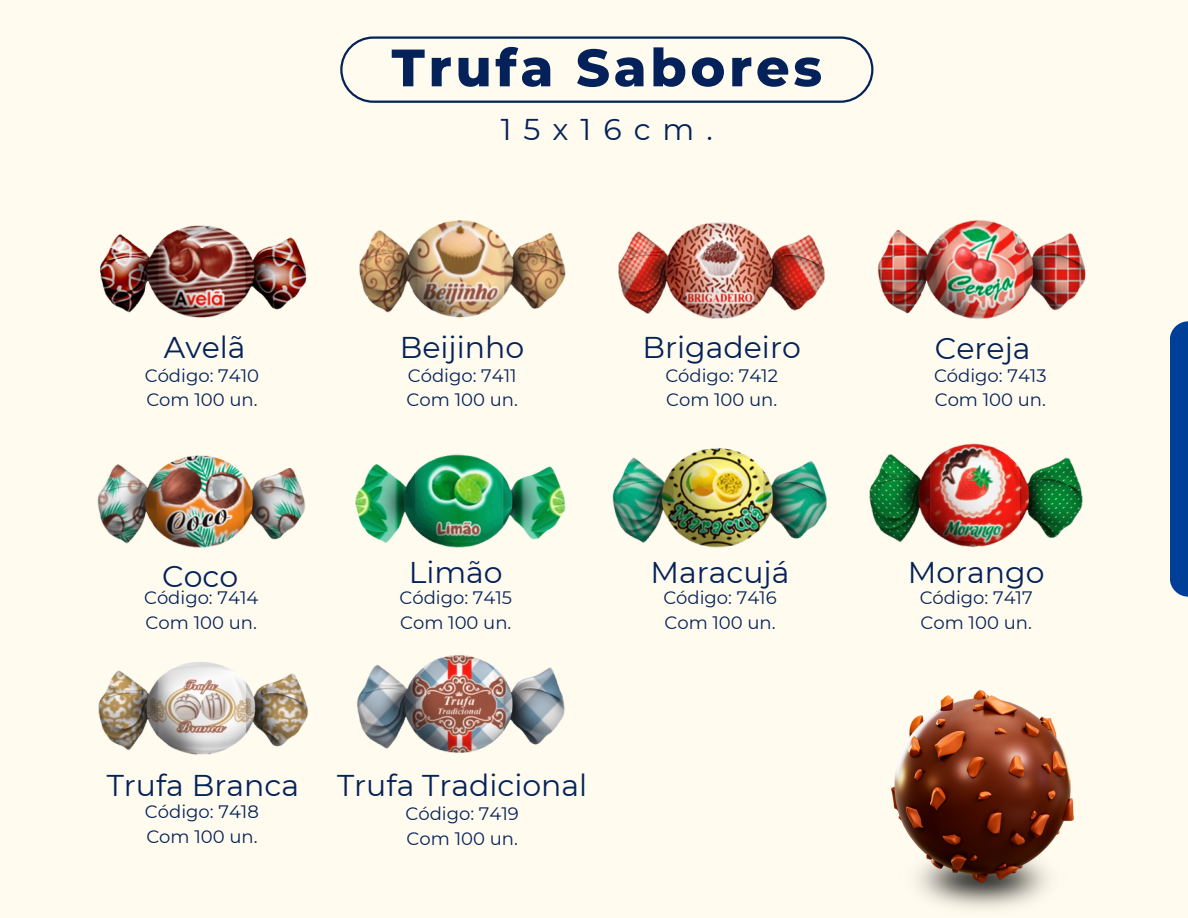
<style>
.page{position:relative;width:1188px;height:918px;background:#fffbee}
.page>*{position:absolute;margin:0;border:0;box-sizing:border-box;transform-origin:0 0}
.t1{font:800 52.5px "Montserrat";letter-spacing:.07em;color:#042259}
.t2{font:30px "Montserrat";color:#042259}
.t3{font:30px "Montserrat";letter-spacing:.4em;color:#042259}
.t4{font:18px "Montserrat";color:#042259}
</style>
<div class="page">
<div style="left:1170px;top:321px;width:18px;height:276px;background:#003f98"></div>
<svg style="left:340px;top:36px;width:533px;height:67px"></svg>
<img style="left:100px;top:225px;width:207px;height:93px">
<img style="left:359px;top:220px;width:207px;height:98px">
<img style="left:618px;top:222px;width:207px;height:97px">
<img style="left:877px;top:220px;width:209px;height:99px">
<img style="left:97px;top:455px;width:208px;height:93px">
<img style="left:355px;top:454px;width:211px;height:94px">
<img style="left:612px;top:448px;width:215px;height:100px">
<img style="left:869px;top:443px;width:214px;height:104px">
<img style="left:98px;top:662px;width:210px;height:93px">
<img style="left:357px;top:655px;width:208px;height:98px">
<img style="left:917px;top:883px;width:131px;height:26px">
<img style="left:892px;top:690px;width:181px;height:193px">
<p class="t1" style="left:392px;top:36px;width:432px">Trufa Sabores</p>
<p class="t3" style="left:501px;top:111px;width:213px">15x16cm.</p>
<p class="t2" style="left:164px;top:329px;width:83px">Avelã</p>
<p class="t2" style="left:400px;top:329px;width:126px">Beijinho</p>
<p class="t2" style="left:643px;top:329px;width:160px">Brigadeiro</p>
<p class="t2" style="left:935px;top:330px;width:97px">Cereja</p>
<p class="t4" style="left:145px;top:364px;width:116px">Código: 7410</p>
<p class="t4" style="left:146px;top:389px;width:113px">Com 100 un.</p>
<p class="t4" style="left:408px;top:364px;width:110px">Código: 7411</p>
<p class="t4" style="left:407px;top:389px;width:113px">Com 100 un.</p>
<p class="t4" style="left:665px;top:364px;width:114px">Código: 7412</p>
<p class="t4" style="left:666px;top:389px;width:113px">Com 100 un.</p>
<p class="t4" style="left:934px;top:364px;width:114px">Código: 7413</p>
<p class="t4" style="left:935px;top:389px;width:113px">Com 100 un.</p>
<p class="t2" style="left:162px;top:558px;width:78px">Coco</p>
<p class="t2" style="left:409px;top:554px;width:96px">Limão</p>
<p class="t2" style="left:651px;top:554px;width:141px">Maracujá</p>
<p class="t2" style="left:908px;top:554px;width:138px">Morango</p>
<p class="t4" style="left:144px;top:586px;width:116px">Código: 7414</p>
<p class="t4" style="left:146px;top:611px;width:113px">Com 100 un.</p>
<p class="t4" style="left:399px;top:586px;width:114px">Código: 7415</p>
<p class="t4" style="left:400px;top:611px;width:113px">Com 100 un.</p>
<p class="t4" style="left:663px;top:586px;width:115px">Código: 7416</p>
<p class="t4" style="left:664px;top:611px;width:113px">Com 100 un.</p>
<p class="t4" style="left:920px;top:586px;width:115px">Código: 7417</p>
<p class="t4" style="left:921px;top:611px;width:113px">Com 100 un.</p>
<p class="t2" style="left:107px;top:767px;width:194px">Trufa Branca</p>
<p class="t2" style="left:337px;top:767px;width:252px">Trufa Tradicional</p>
<p class="t4" style="left:145px;top:801px;width:115px">Código: 7418</p>
<p class="t4" style="left:146px;top:825px;width:113px">Com 100 un.</p>
<p class="t4" style="left:406px;top:803px;width:115px">Código: 7419</p>
<p class="t4" style="left:407px;top:827px;width:113px">Com 100 un.</p>
</div>
